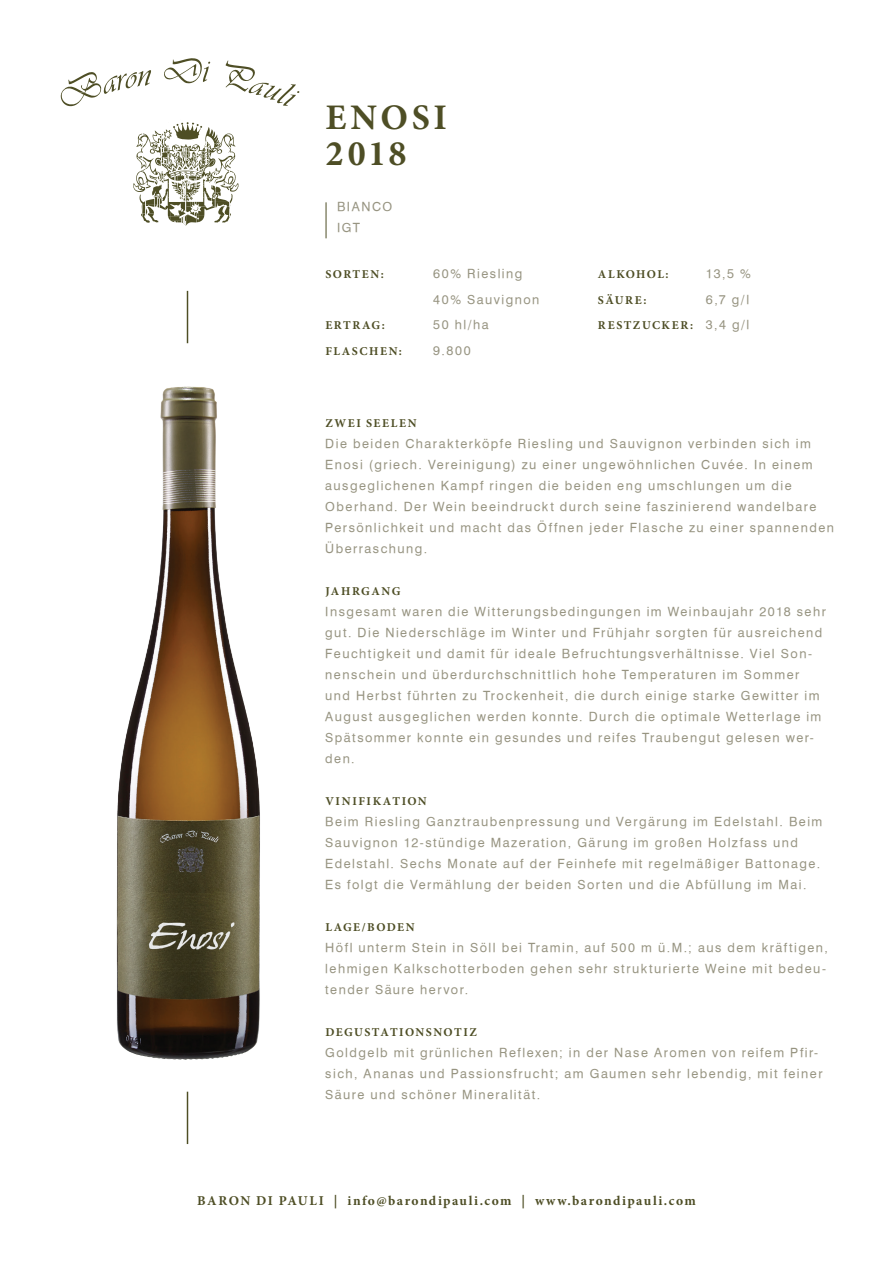
<style>
.page{position:relative;width:893px;height:1263px;background:#fff}
.page>*{position:absolute;margin:0;border:0;box-sizing:border-box;transform-origin:0 0}
.t1{font:700 36px/36px "Minion Pro";letter-spacing:.095em;color:#4e4e25}
.t2{font:700 13.5px "Minion Pro";letter-spacing:.105em;color:#4e4e25}
.t3{font:12.75px/21px "Geneva";letter-spacing:.115em;color:#979481}
.t4{font:700 12px "Minion Pro";letter-spacing:.125em;color:#4e4e25}
.t5{font:700 12px "Minion Pro";letter-spacing:.105em;color:#4e4e25}
.s1{font-family:"Geneva";font-weight:400;font-size:12.75px;color:#979481}
</style>
<div class="page">
<svg style="left:133px;top:122px;width:105px;height:103px"></svg>
<svg style="left:60px;top:70px;width:91px;height:36px"></svg>
<svg style="left:164px;top:58px;width:46px;height:25px"></svg>
<svg style="left:226px;top:61px;width:73px;height:45px"></svg>
<hr style="left:187px;top:291px;width:1px;height:52px;background:#4e4e25">
<hr style="left:187px;top:1092px;width:1px;height:52px;background:#4e4e25">
<img style="left:116px;top:387px;width:144px;height:672px">
<hr style="left:326px;top:202px;width:1px;height:36px;background:#4e4e25">
<h1 class="t1" style="left:325px;top:99px;width:123px">ENOSI<br>2018</h1>
<p class="t3" style="left:337px;top:196px;width:57px">BIANCO<br>IGT</p>
<p class="t4" style="left:325px;top:266px;width:60px">SORTEN:</p>
<p class="t3" style="left:433px;top:261px;width:108px;line-height:25.5px">60% Riesling<br>40% Sauvignon</p>
<p class="t4" style="left:325px;top:317px;width:61px">ERTRAG:</p>
<p class="t3" style="left:433px;top:314px;width:57px">50 hl/ha</p>
<p class="t4" style="left:325px;top:342px;width:78px">FLASCHEN:</p>
<p class="t3" style="left:433px;top:339px;width:39px">9.800</p>
<p class="t5" style="left:598px;top:266px;width:72px">ALKOHOL:</p>
<p class="t3" style="left:706px;top:263px;width:47px">13,5 %</p>
<p class="t4" style="left:598px;top:291px;width:50px">SÄURE:</p>
<p class="t3" style="left:706px;top:288px;width:45px">6,7 g/l</p>
<p class="t4" style="left:598px;top:317px;width:153px">RESTZUCKER: <span class="s1">3,4 g/l</span></p>
<p class="t4" style="left:325px;top:415px;width:93px">ZWEI SEELEN</p>
<p class="t3" style="left:325px;top:433px;width:510px">Die beiden Charakterköpfe Riesling und Sauvignon verbinden sich im Enosi (griech. Vereinigung) zu einer ungewöhnlichen Cuvée. In einem ausgeglichenen Kampf ringen die beiden eng umschlungen um die Oberhand. Der Wein beeindruckt durch seine faszinierend wandelbare Persönlichkeit und macht das Öffnen jeder Flasche zu einer spannenden Überraschung.</p>
<p class="t4" style="left:325px;top:583px;width:77px">JAHRGANG</p>
<p class="t3" style="left:325px;top:601px;width:502px">Insgesamt waren die Witterungsbedingungen im Weinbaujahr 2018 sehr gut. Die Niederschläge im Winter und Frühjahr sorgten für ausreichend Feuchtigkeit und damit für ideale Befruchtungsverhältnisse. Viel Son&shy;nenschein und überdurchschnittlich hohe Temperaturen im Sommer und Herbst führten zu Trockenheit, die durch einige starke Gewitter im August ausgeglichen werden konnte. Durch die optimale Wetterlage im Spätsommer konnte ein gesundes und reifes Traubengut gelesen wer&shy;den.</p>
<p class="t4" style="left:325px;top:793px;width:103px">VINIFIKATION</p>
<p class="t3" style="left:325px;top:811px;width:499px">Beim Riesling Ganztraubenpressung und Vergärung im Edelstahl. Beim Sauvignon 12-stündige Mazeration, Gärung im großen Holzfass und Edelstahl. Sechs Monate auf der Feinhefe mit regelmäßiger Battonage.<br>Es folgt die Vermählung der beiden Sorten und die Abfüllung im Mai.</p>
<p class="t4" style="left:325px;top:919px;width:91px">LAGE/BODEN</p>
<p class="t3" style="left:325px;top:937px;width:504px">Höfl unterm Stein in Söll bei Tramin, auf 500 m ü.M.; aus dem kräftigen, lehmigen Kalkschotterboden gehen sehr strukturierte Weine mit bedeu&shy;tender Säure hervor.</p>
<p class="t4" style="left:325px;top:1024px;width:153px">DEGUSTATIONSNOTIZ</p>
<p class="t3" style="left:325px;top:1042px;width:499px">Goldgelb mit grünlichen Reflexen; in der Nase Aromen von reifem Pfir&shy;sich, Ananas und Passionsfrucht; am Gaumen sehr lebendig, mit feiner<br>Säure und schöner Mineralität.</p>
<p class="t2" style="left:197px;top:1191px;width:500px">BARON DI PAULI | info@barondipauli.com | www.barondipauli.com</p>
</div>
